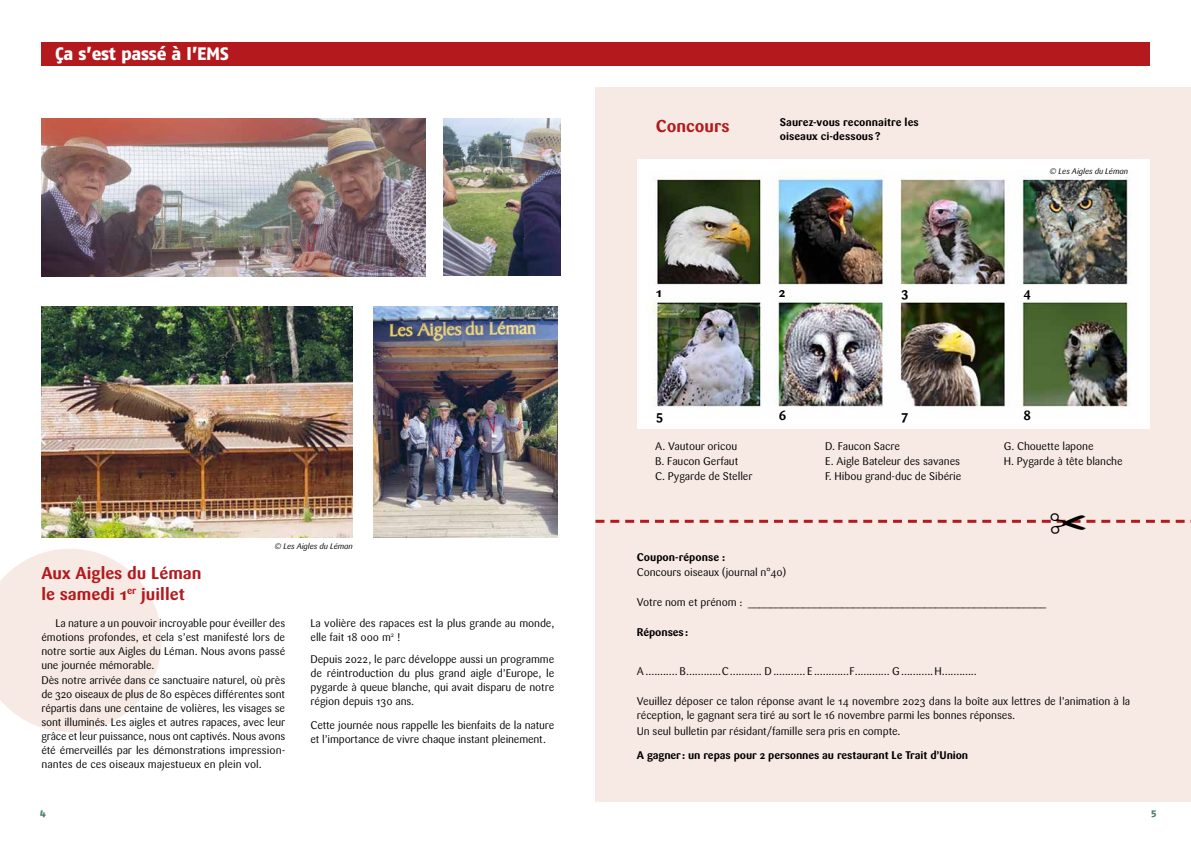
<style>
.page{position:relative;width:1191px;height:842px;background:#fff}
.page>*{position:absolute;margin:0;border:0;box-sizing:border-box;transform-origin:0 0}
.t1{font:18px "Fago No Exb";letter-spacing:-.015em;color:#fff}
.t2{font:700 17px/21px "Sari";color:#b3191d}
.t3{font:700 13.2px "Sari";color:#000}
.t4{font:11px/14px "Sari";letter-spacing:-.01em;color:#000}
.t5{font:700 11px/14px "Sari";letter-spacing:-.01em;color:#000}
.t6{font:10px "Fago No Exb";color:#51806f}
.t7{font:italic 8px "Sari";letter-spacing:-.01em;color:#000}
</style>
<div class="page">
<svg style="left:0;top:549px;width:162px;height:183px"></svg>
<img style="left:41px;top:119px;width:384px;height:157px">
<div style="left:41px;top:42px;width:1108px;height:24px;background:#b3191d"></div>
<img style="left:443px;top:119px;width:117px;height:157px">
<img style="left:373px;top:307px;width:184px;height:230px">
<img style="left:41px;top:307px;width:311px;height:230px">
<div style="left:595px;top:87px;width:596px;height:714px;background:#f7e9e3"></div>
<div style="left:637px;top:159px;width:512px;height:269px;background:#fff"></div>
<img style="left:647px;top:170px;width:484px;height:238px">
<svg style="left:595px;top:519px;width:596px;height:4px"></svg>
<h1 class="t1" style="left:55px;top:43px;width:175px">Ça s’est passé à l’EMS</h1>
<h2 class="t2" style="left:41px;top:563px;width:162px">Aux Aigles du Léman le samedi 1<sup>er</sup> juillet</h2>
<p class="t7" style="left:274px;top:542px;width:80px">© Les Aigles du Léman</p>
<p class="t4" style="left:41px;top:616px;width:245px;text-align:justify;text-indent:14px">La nature a un pouvoir incroyable pour éveiller des émotions profondes, et cela s’est manifesté lors de notre sortie aux Aigles du Léman. Nous avons passé une journée mémorable.</p>
<p class="t4" style="left:41px;top:673px;width:245px;text-align:justify">Dès notre arrivée dans ce sanctuaire naturel, où près de 320 oiseaux de plus de 80 espèces différentes sont répartis dans une centaine de volières, les visages se sont illuminés. Les aigles et autres rapaces, avec leur grâce et leur puissance, nous ont captivés. Nous avons été émerveillés par les démonstrations impression&shy;nantes de ces oiseaux majestueux en plein vol.</p>
<p class="t4" style="left:310px;top:616px;width:245px">La volière des rapaces est la plus grande au monde, elle fait 18 000 m<sup>2</sup> !</p>
<p class="t4" style="left:310px;top:652px;width:245px;text-align:justify">Depuis 2022, le parc développe aussi un programme de réintroduction du plus grand aigle d’Europe, le pygarde à queue blanche, qui avait disparu de notre région depuis 130 ans.</p>
<p class="t4" style="left:310px;top:718px;width:245px">Cette journée nous rappelle les bienfaits de la nature et l’importance de vivre chaque instant pleinement.</p>
<h2 class="t2" style="left:656px;top:116px;width:75px">Concours</h2>
<p class="t5" style="left:780px;top:115px;width:140px">Saurez-vous reconnaitre les oiseaux ci-dessous?</p>
<p class="t7" style="left:1049px;top:167px;width:80px">© Les Aigles du Léman</p>
<p class="t3" style="left:656px;top:284px;width:7px">1</p>
<p class="t3" style="left:779px;top:284px;width:8px">2</p>
<p class="t3" style="left:901px;top:284px;width:8px">3</p>
<p class="t3" style="left:1023px;top:284px;width:9px">4</p>
<p class="t3" style="left:656px;top:407px;width:8px">5</p>
<p class="t3" style="left:779px;top:407px;width:9px">6</p>
<p class="t3" style="left:901px;top:407px;width:8px">7</p>
<p class="t3" style="left:1023px;top:407px;width:9px">8</p>
<p class="t4" style="left:825px;top:439px;width:138px;line-height:15px">D. Faucon Sacre<br>E. Aigle Bateleur des savanes<br>F. Hibou grand-duc de Sibérie</p>
<p class="t4" style="left:1003px;top:439px;width:120px;line-height:15px">G. Chouette lapone<br>H. Pygarde à tête blanche</p>
<p class="t4" style="left:655px;top:439px;width:99px;line-height:15px">A. Vautour oricou<br>B. Faucon Gerfaut<br>C. Pygarde de Steller</p>
<p class="t5" style="left:637px;top:550px;width:90px">Coupon-réponse :</p>
<p class="t4" style="left:637px;top:565px;width:151px">Concours oiseaux (journal n°40)</p>
<p class="t4" style="left:637px;top:595px;width:410px">Votre nom et prénom : ______________________________________________________</p>
<p class="t5" style="left:637px;top:625px;width:53px">Réponses:</p>
<p class="t4" style="left:637px;top:664px;width:341px">A ........... B............C........... D........... E ............F............ G...........H............</p>
<p class="t4" style="left:637px;top:694px;width:495px">Veuillez déposer ce talon réponse avant le 14 novembre 2023 dans la boîte aux lettres de l’animation à la réception, le gagnant sera tiré au sort le 16 novembre parmi les bonnes réponses.</p>
<p class="t4" style="left:637px;top:724px;width:265px">Un seul bulletin par résidant/famille sera pris en compte.</p>
<p class="t5" style="left:637px;top:748px;width:333px">A gagner: un repas pour 2 personnes au restaurant Le Trait d’Union</p>
<p class="t6" style="left:40px;top:806px;width:7px">4</p>
<p class="t6" style="left:1151px;top:806px;width:7px">5</p>
</div>
